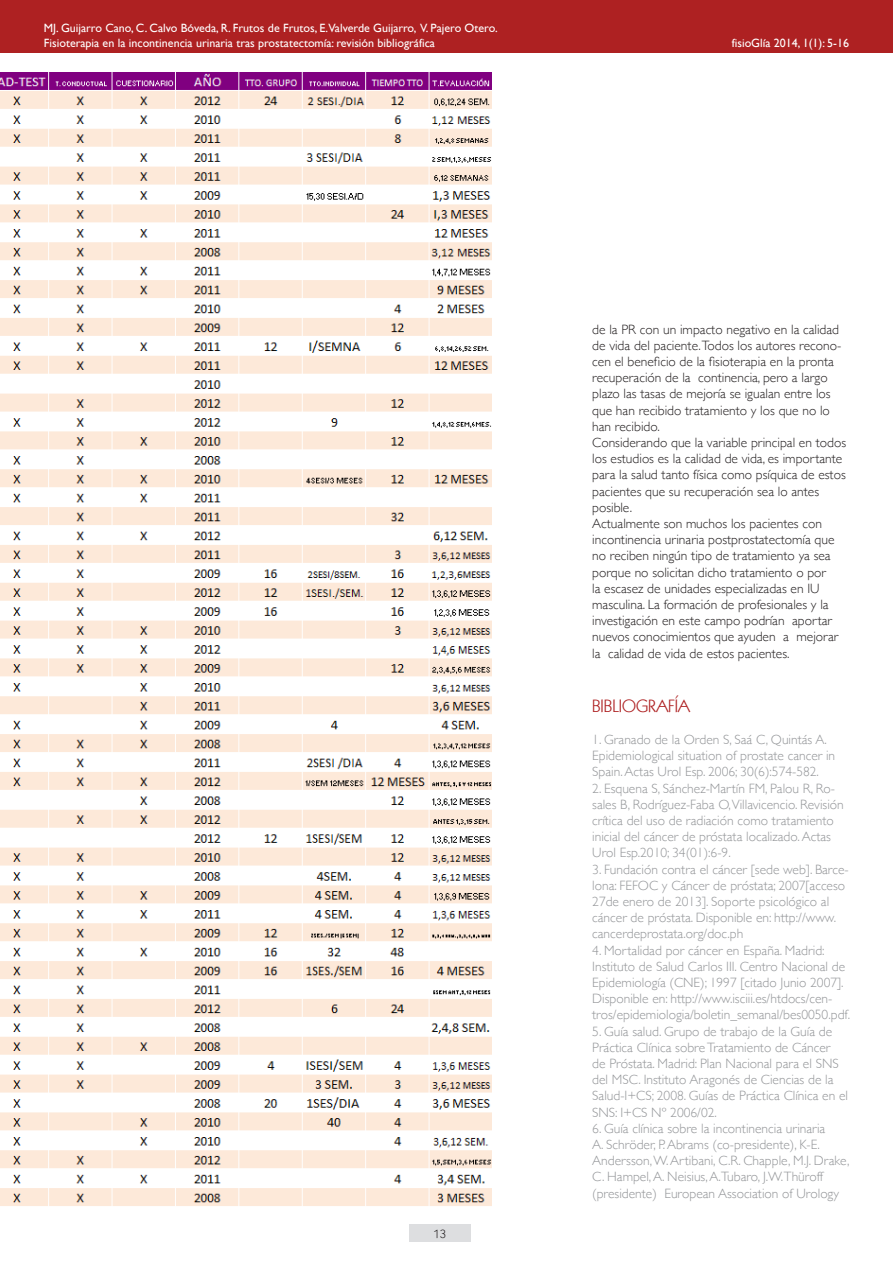
<style>
.page{position:relative;width:893px;height:1263px;background:#fff}
.page>*{position:absolute;margin:0;border:0;box-sizing:border-box;transform-origin:0 0}
.t1{font:18px "Kabel IT Cby BT";color:#ae2122}
.t2{font:300 13.5px/16.2px "Gill Sans";color:#939598}
.t3{font:300 13.5px/16.2px "Gill Sans";color:#231f20}
.t4{font:12px "Gill Sans";color:#fff}
.t5{font:12px "Kabel IT Cby BT";color:#231f20}
</style>
<div class="page">
<div style="left:409px;top:1224px;width:62px;height:18px;background:#dddee0"></div>
<img style="left:0;top:72px;width:492px;height:1134px">
<div style="left:0;top:0;width:893px;height:53px;background:#ae2122"></div>
<p class="t4" style="left:44px;top:21px;width:455px">MJ. Guijarro Cano, C. Calvo Bóveda, R. Frutos de Frutos, E.Valverde Guijarro, V. Pajero Otero.</p>
<p class="t4" style="left:44px;top:36px;width:393px">Fisioterapia en la incontinencia urinaria tras prostatectomía: revisión bibliográfica</p>
<p class="t4" style="left:732px;top:36px;width:119px">fisioGlía 2014, 1(1): 5-16</p>
<p class="t5" style="left:433px;top:1226px;width:14px">13</p>
<p class="t3" style="left:592px;top:320px;width:251px">de la PR con un impacto negativo en la calidad de vida del paciente.Todos los autores recono&shy;cen el beneficio de la fisioterapia en la pronta recuperación de la continencia, pero a largo plazo las tasas de mejoría se igualan entre los que han recibido tratamiento y los que no lo han recibido.</p>
<p class="t3" style="left:592px;top:434px;width:255px">Considerando que la variable principal en todos los estudios es la calidad de vida, es importante para la salud tanto física como psíquica de estos pacientes que su recuperación sea lo antes posible.</p>
<p class="t3" style="left:592px;top:515px;width:248px">Actualmente son muchos los pacientes con incontinencia urinaria postprostatectomía que no reciben ningún tipo de tratamiento ya sea porque no solicitan dicho tratamiento o por<br>la escasez de unidades especializadas en IU masculina. La formación de profesionales y la investigación en este campo podrían aportar nuevos conocimientos que ayuden a mejorar la calidad de vida de estos pacientes.</p>
<p class="t1" style="left:592px;top:694px;width:99px">BIBLIOGRAFÍA</p>
<p class="t2" style="left:592px;top:731px;width:244px">1. Granado de la Orden S, Saá C, Quintás A.<br>Epidemiological situation of prostate cancer in<br>Spain. Actas Urol Esp. 2006; 30(6):574-582.</p>
<p class="t2" style="left:592px;top:779px;width:253px">2. Esquena S, Sánchez-Martín FM, Palou R, Ro&shy;sales B, Rodríguez-Faba O,Villavicencio. Revisión crítica del uso de radiación como tratamiento inicial del cáncer de próstata localizado. Actas Urol Esp.2010; 34(01):6-9.</p>
<p class="t2" style="left:592px;top:860px;width:258px">3. Fundación contra el cáncer [sede web]. Barce&shy;lona: FEFOC y Cáncer de próstata; 2007[acceso 27de enero de 2013]. Soporte psicológico al cáncer de próstata. Disponible en: http://www. cancerdeprostata.org/doc.ph</p>
<p class="t2" style="left:592px;top:941px;width:259px">4. Mortalidad por cáncer en España. Madrid:<br>Instituto de Salud Carlos III. Centro Nacional de Epidemiología (CNE); 1997 [citado Junio 2007].<br>Disponible en: http://www.isciii.es/htdocs/cen&shy;tros/epidemiologia/boletin_semanal/bes0050.pdf.</p>
<p class="t2" style="left:592px;top:1022px;width:257px">5. Guía salud. Grupo de trabajo de la Guía de Práctica Clínica sobre Tratamiento de Cáncer<br>de Próstata. Madrid: Plan Nacional para el SNS del MSC. Instituto Aragonés de Ciencias de la Salud-I+CS; 2008. Guías de Práctica Clínica en el SNS: I+CS Nº 2006/02.</p>
<p class="t2" style="left:592px;top:1120px;width:259px">6. Guía clínica sobre la incontinencia urinaria<br>A. Schröder, P. Abrams (co-presidente), K-E.<br>Andersson, W. Artibani, C.R. Chapple, M.J. Drake, C. Hampel, A. Neisius, A.Tubaro, J.W.Thüroff (presidente) European Association of Urology</p>
</div>
